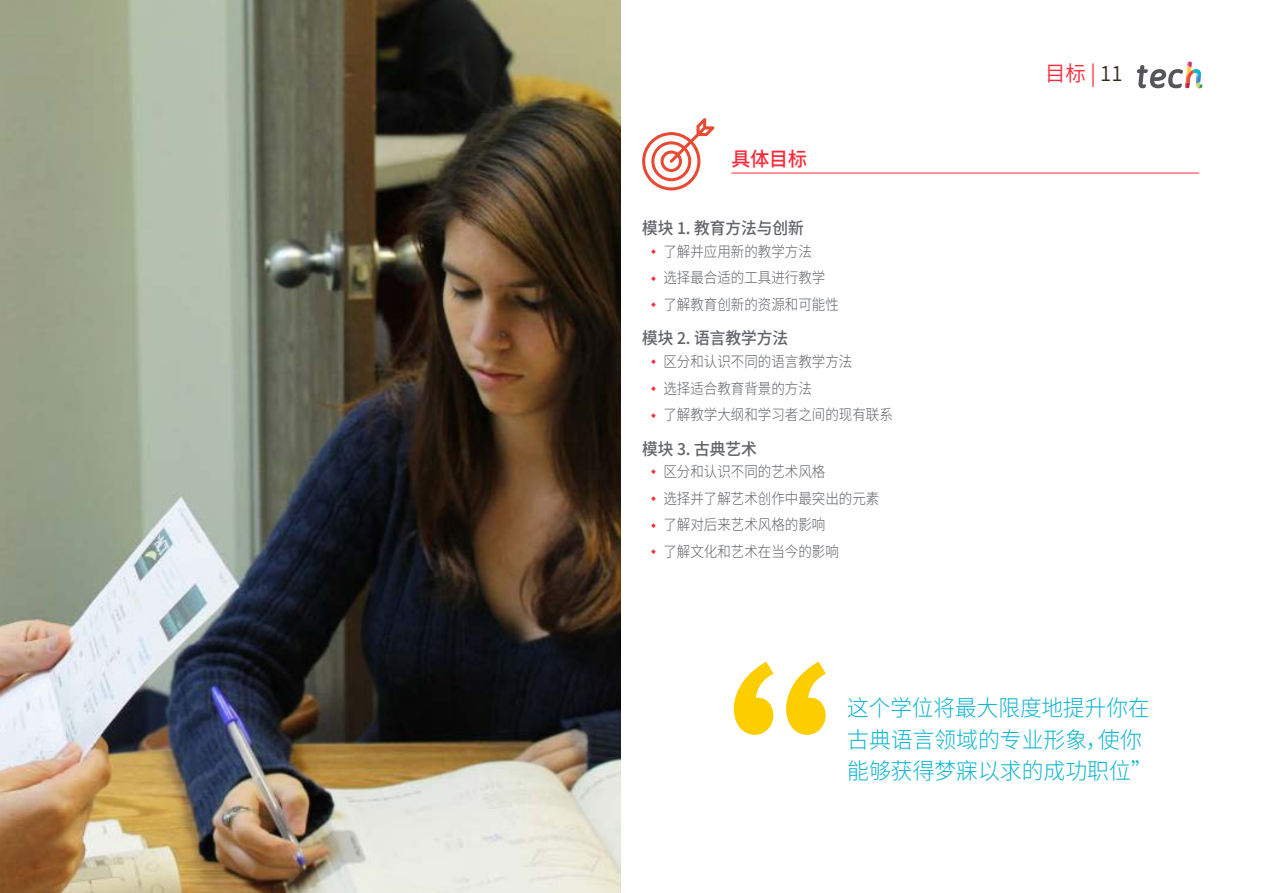
<style>
.page{position:relative;width:1263px;height:893px;background:#fff}
.page>*{position:absolute;margin:0;border:0;box-sizing:border-box;transform-origin:0 0}
.t1{font:300 22.5px/31.5px "Source Han Sans CN";color:#0fb6cf;scale:.96 1}
.t2{font:21px "Source Han Sans CN";color:#ff293a}
.t3{font:500 19.5px "Source Han Sans CN";color:#ff293a}
.t4{font:500 16.5px "Source Han Sans CN";color:#61646a;scale:.95 1}
.t5{font:300 15px/26.7px "Source Han Sans CN";color:#61646a;scale:.9 1}
.s1{color:#312e20}
</style>
<div class="page">
<svg style="left:734px;top:662px;width:92px;height:73px"></svg>
<hr style="left:731px;top:173px;width:468px;height:1px;background:#ff293a">
<svg style="left:642px;top:118px;width:72px;height:72px"></svg>
<img style="left:0;top:0;width:621px;height:893px">
<svg style="left:1137px;top:62px;width:65px;height:27px"></svg>
<h3 class="t3" style="left:731px;top:147px;width:77px">具体目标</h3>
<p class="t4" style="left:642px;top:219px;width:172px">模块 1. 教育方法与创新</p>
<p class="t5" style="left:663px;top:238px;width:196px">了解并应用新的教学方法<br>选择最合适的工具进行教学了解教育创新的资源和可能性</p>
<p class="t4" style="left:642px;top:329px;width:155px">模块 2. 语言教学方法</p>
<p class="t5" style="left:663px;top:348px;width:256px">区分和认识不同的语言教学方法<br>选择适合教育背景的方法<br>了解教学大纲和学习者之间的现有联系</p>
<p class="t4" style="left:642px;top:439px;width:122px">模块 3. 古典艺术</p>
<p class="t5" style="left:663px;top:458px;width:241px">区分和认识不同的艺术风格<br>选择并了解艺术创作中最突出的元素了解对后来艺术风格的影响<br>了解文化和艺术在当今的影响</p>
<h2 class="t2" style="left:1045px;top:61px;width:79px">目标 | <span class="s1">11</span></h2>
<h1 class="t1" style="left:847px;top:693px;width:319px">这个学位将最大限度地提升你在古典语言领域的专业形象，使你能够获得梦寐以求的成功职位”</h1>
</div>
